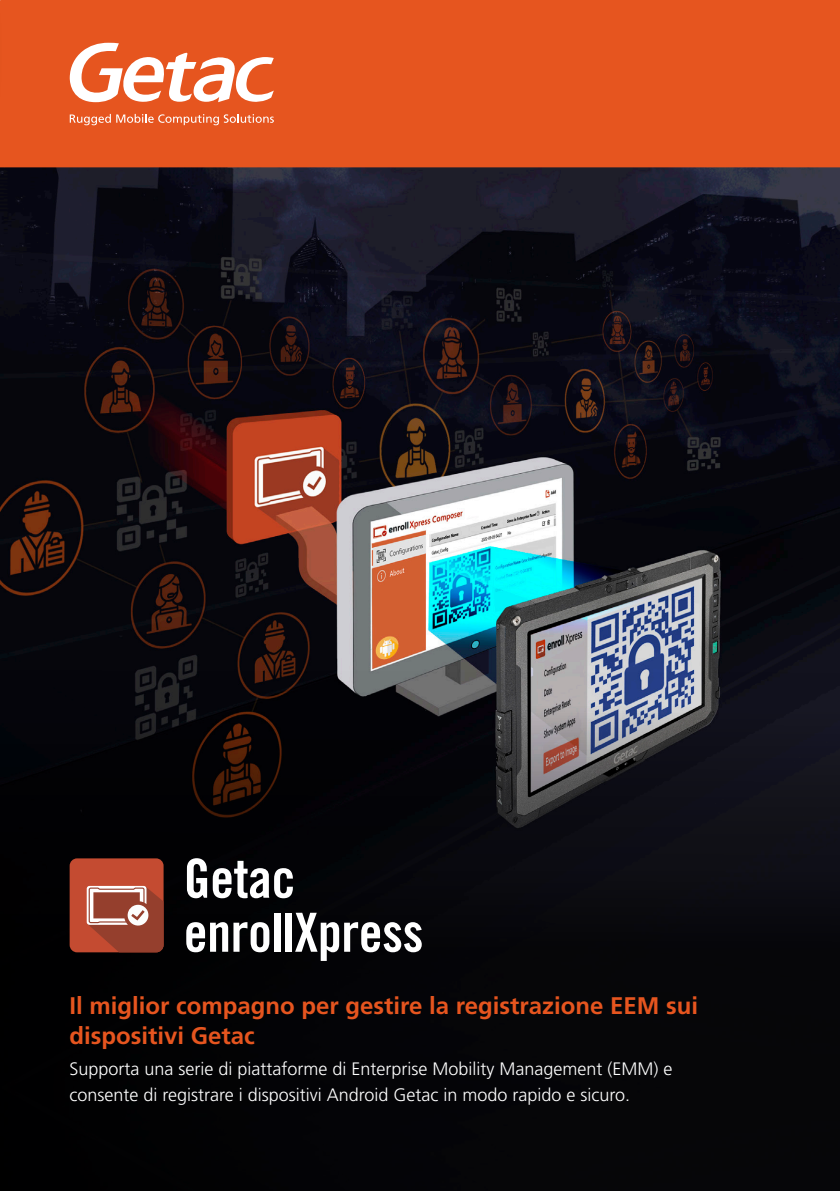
<style>
.page{position:relative;width:840px;height:1191px;background:#fff}
.page>*{position:absolute;margin:0;border:0;box-sizing:border-box;transform-origin:0 0}
.t1{font:54px/54px "Trade Gothic LT Pro Bd Cn 20";letter-spacing:-.01em;color:#fff}
.t2{font:700 24px/30px "Frutiger LT Std";color:#e6551f}
.t3{font:300 18px/26px "Frutiger LT Std";color:#fff}
</style>
<div class="page">
<img style="left:13px;top:167px;width:827px;height:502px">
<div style="left:13px;top:0;width:827px;height:167px;background:#e6551f"></div>
<svg style="left:0;top:0;width:13px;height:669px;background:#411b13"></svg>
<svg style="left:0;top:669px;width:840px;height:522px;background:#0c0c10"></svg>
<svg style="left:70px;top:43px;width:204px;height:60px"></svg>
<svg style="left:70px;top:114px;width:204px;height:11px;background:#eb7e55"></svg>
<div style="left:70px;top:858px;width:94px;height:94px;background:#c44b31;border-radius:7px"></div>
<svg style="left:87px;top:886px;width:77px;height:66px;background:#ae6555"></svg>
<h1 class="t1" style="left:184px;top:851px;width:241px">Getac enrollXpress</h1>
<h2 class="t2" style="left:69px;top:991px;width:630px">Il miglior compagno per gestire la registrazione EEM sui dispositivi Getac</h2>
<p class="t3" style="left:69px;top:1055px;width:605px">Supporta una serie di piattaforme di Enterprise Mobility Management (EMM) e consente di registrare i dispositivi Android Getac in modo rapido e sicuro.</p>
</div>
